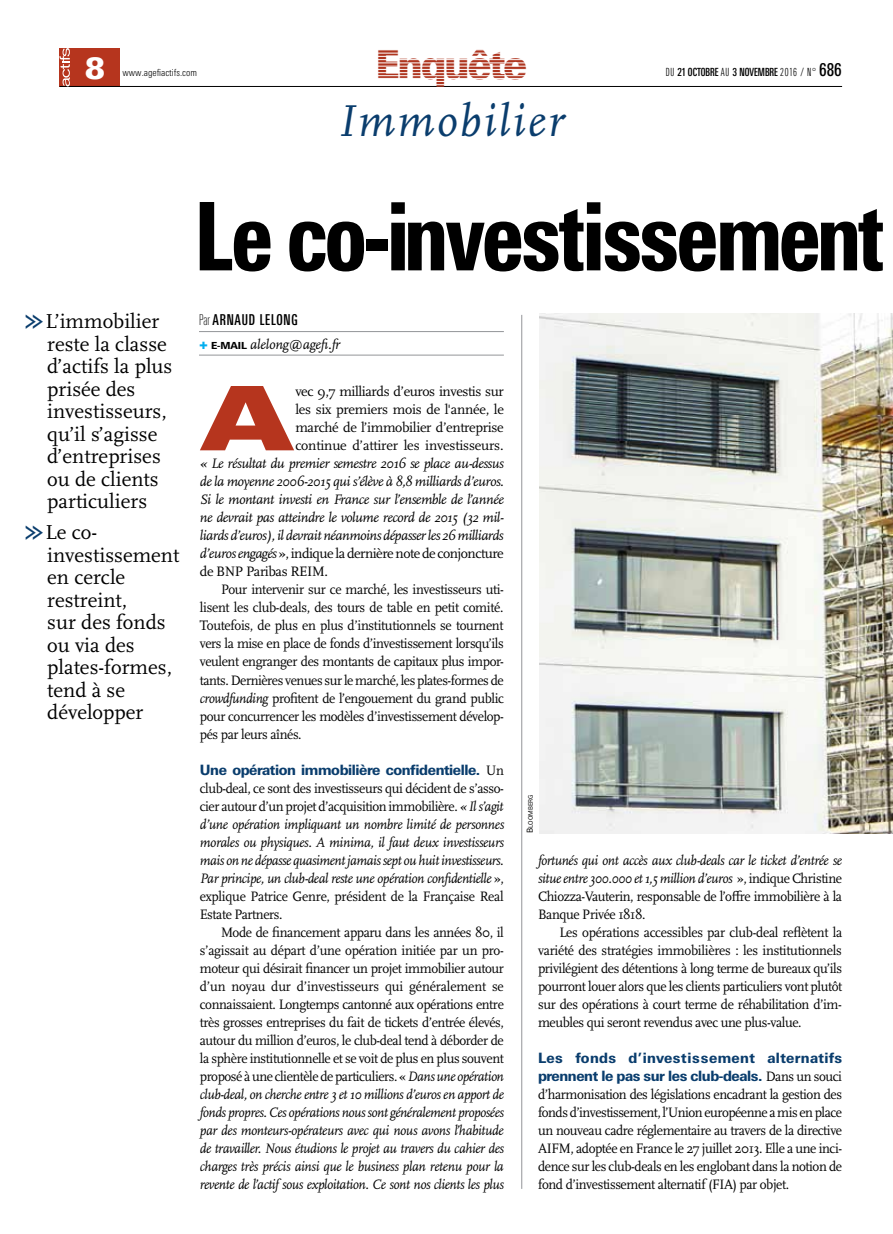
<style>
.page{position:relative;width:893px;height:1234px;background:#fff}
.page>*{position:absolute;margin:0;border:0;box-sizing:border-box;transform-origin:0 0}
.t1{font:900 condensed 94.5px "LT Univers";letter-spacing:-.03em;color:#000;scale:.85 1}
.t2{font:89.1px "LT Univers Extd X Black";color:#b6351e;scale:.95 1}
.t3{font:italic 46.5px "Scala";letter-spacing:.05em;color:#0a3d6d}
.t4{font:900 40.2px "LT Univers Basic";letter-spacing:-.045em;color:#ae351f;scale:.9 1}
.t5{font:900 29.7px "LT Univers Basic";color:#fff}
.t6{font:21px/22.5px "Scala";color:#000}
.t7{font:500 15px "LT Univers Comp";letter-spacing:.05em;color:#000}
.t8{font:14.25px/18px "Scala OT";letter-spacing:-.03em;color:#000;text-align:justify;scale:.95 1}
.t9{font:italic 14.25px/18px "Scala OT";letter-spacing:-.03em;color:#000;text-align:justify;scale:.95 1}
.t10{font:italic 14.25px/18px "Scala OT";letter-spacing:-.03em;color:#000;text-align:justify}
.t11{font:14.25px/18px "Scala OT";letter-spacing:-.03em;color:#000;text-align:justify}
.t12{font:800 14.25px/18px "LT Univers Basic";letter-spacing:.025em;color:#0a3d6d;scale:.95 1}
.t13{font:800 14.25px "LT Univers Basic";letter-spacing:-.03em;color:#0a3d6d;scale:.95 1}
.t14{font:italic 14.25px "Scala OT";letter-spacing:-.01em;color:#000}
.t15{font:500 11.25px "LT Univers Comp";color:#000}
.t16{font:300 condensed 9.75px "LT Univers";color:#000}
.t17{font:6.15px "LT Univers Basic";color:#000;scale:.95 1}
.s1{font-weight:300}
.s2{font-size:18px}
.s3{font-family:"Pointers";color:#0a3d6d}
.s4{font-weight:100}
.s5{font-family:"LT Univers Basic X Black";font-style:normal;font-size:13.5px;color:#00aeef}
.s6{font-family:"LT Univers Basic";font-weight:800;font-style:normal;font-size:9.75px}
.s7{font-style:normal}
.s8{font-style:italic}
.s9{font-family:"Scala OT";font-weight:400;color:#000}
.s10{font-size:8.25px}
</style>
<div class="page">
<div style="left:60px;top:48px;width:60px;height:39px;background:#b6351e"></div>
<hr style="left:60px;top:86px;width:782px;height:1px;background:#000">
<svg style="left:60px;top:48px;width:10px;height:38px"></svg>
<hr style="left:521px;top:315px;width:1px;height:873px;background:#939598">
<img style="left:539px;top:313px;width:354px;height:520px">
<hr style="left:199px;top:331px;width:305px;height:1px;background:#939598">
<hr style="left:199px;top:355px;width:305px;height:1px;background:#939598">
<h3 class="t5" style="left:85px;top:50px;width:22px">8</h3>
<p class="t16" style="left:122px;top:67px;width:76px">www.agefiactifs.com</p>
<h3 class="t4" style="left:376px;top:40px;width:170px">Enquête</h3>
<h3 class="t3" style="left:337px;top:93px;width:228px">Immobilier</h3>
<p class="t15" style="left:666px;top:66px;width:177px"><span class="s1">DU</span> 21 OCTOBRE <span class="s1">AU</span> 3 NOVEMBRE <span class="s1">2016 / N°</span> <span class="s2">686</span></p>
<h3 class="t6" style="left:47px;top:310px;width:127px;text-indent:-21px"><span class="s3">v</span>L’immobilier reste la classe d’actifs la plus prisée des investisseurs, qu’il s’agisse d’entreprises ou de clients particuliers</h3>
<h3 class="t6" style="left:47px;top:521px;width:134px;text-indent:-21px"><span class="s3">v</span>Le co&shy;investissement en cercle restreint,<br>sur des fonds ou via des plates-formes, tend à se développer</h3>
<h1 class="t1" style="left:194px;top:179px;width:813px">Le co-investissement</h1>
<p class="t7" style="left:199px;top:311px;width:100px"><span class="s4">Par</span> ARNAUD LELONG</p>
<p class="t14" style="left:199px;top:336px;width:143px"><span class="s5">+</span> <span class="s6">E-MAIL</span> alelong@agefi.fr</p>
<h2 class="t2" style="left:201px;top:365px;width:98px">A</h2>
<p class="t11" style="left:295px;top:383px;width:210px">vec 9,7 milliards d’euros investis sur les six premiers mois de l'année, le marché de l’immobilier d’entreprise continue d’attirer les investisseurs.</p>
<p class="t10" style="left:200px;top:455px;width:306px">« Le résultat du premier semestre 2016 se place au-dessus de la moyenne 2006-2015 qui s’élève à 8,8 milliards d’euros.<br>Si le montant investi en France sur l’ensemble de l’année ne devrait pas atteindre le volume record de 2015 (32 mil&shy;liards d’euros), il devrait néanmoins dépasser les 26 milliards d’euros engagés <span class="s7">», indique la dernière note de conjoncture de BNP Paribas REIM.</span></p>
<p class="t8" style="left:200px;top:581px;width:322px;text-indent:21px">Pour intervenir sur ce marché, les investisseurs uti&shy;lisent les club-deals, des tours de table en petit comité.<br>Toutefois, de plus en plus d’institutionnels se tournent vers la mise en place de fonds d’investissement lorsqu’ils veulent engranger des montants de capitaux plus impor&shy;tants. Dernières venues sur le marché, les plates-formes de <span class="s8">crowdfunding</span> profitent de l’engouement du grand public pour concurrencer les modèles d’investissement dévelop&shy;pés par leurs aînés.</p>
<p class="t13" style="left:200px;top:760px;width:322px">Une opération immobilière confidentielle. <span class="s9">Un</span></p>
<p class="t9" style="left:200px;top:779px;width:322px"><span class="s7">club-deal, ce sont des investisseurs qui décident de s’asso&shy;cier autour d’un projet d’acquisition immobilière.</span> « Il s’agit d’une opération impliquant un nombre limité de personnes morales ou physiques. A minima, il faut deux investisseurs mais on ne dépasse quasiment jamais sept ou huit investisseurs.<br>Par principe, un club-deal reste une opération confidentielle <span class="s7">», explique Patrice Genre, président de la Française Real Estate Partners.</span></p>
<p class="t8" style="left:200px;top:923px;width:322px;text-indent:21px">Mode de financement apparu dans les années 80, il s’agissait au départ d’une opération initiée par un pro&shy;moteur qui désirait financer un projet immobilier autour d’un noyau dur d’investisseurs qui généralement se connaissaient. Longtemps cantonné aux opérations entre très grosses entreprises du fait de tickets d’entrée élevés, autour du million d’euros, le club-deal tend à déborder de la sphère institutionnelle et se voit de plus en plus souvent proposé à une clientèle de particuliers. « <span class="s8">Dans une opération club-deal, on cherche entre 3 et 10 millions d’euros en apport de fonds propres. Ces opérations nous sont généralement proposées par des monteurs-opérateurs avec qui nous avons l’habitude de travailler. Nous étudions le projet au travers du cahier des charges très précis ainsi que le business plan retenu pour la revente de l’actif sous exploitation. Ce sont nos clients les plus</span></p>
<p class="t17" style="left:527px;top:832px;width:42px;rotate:-90deg"><span class="s10">B</span>loomberg</p>
<p class="t9" style="left:538px;top:851px;width:322px">fortunés qui ont accès aux club-deals car le ticket d’entrée se situe entre 300.000 et 1,5 million d’euros <span class="s7">», indique Christine Chiozza-Vauterin, responsable de l’offre immobilière à la Banque Privée 1818.</span></p>
<p class="t8" style="left:538px;top:923px;width:322px;text-indent:21px">Les opérations accessibles par club-deal reflètent la variété des stratégies immobilières : les institutionnels privilégient des détentions à long terme de bureaux qu’ils pourront louer alors que les clients particuliers vont plutôt sur des opérations à court terme de réhabilitation d’im&shy;meubles qui seront revendus avec une plus-value.</p>
<p class="t12" style="left:538px;top:1048px;width:322px">Les fonds d’investissement alternatifs prennent le pas sur les club-deals. <span class="s9">Dans un souci</span></p>
<p class="t8" style="left:538px;top:1085px;width:322px">d’harmonisation des législations encadrant la gestion des fonds d’investissement, l’Union européenne a mis en place un nouveau cadre réglementaire au travers de la directive AIFM, adoptée en France le 27 juillet 2013. Elle a une inci&shy;dence sur les club-deals en les englobant dans la notion de fond d’investissement alternatif (FIA) par objet.</p>
</div>
